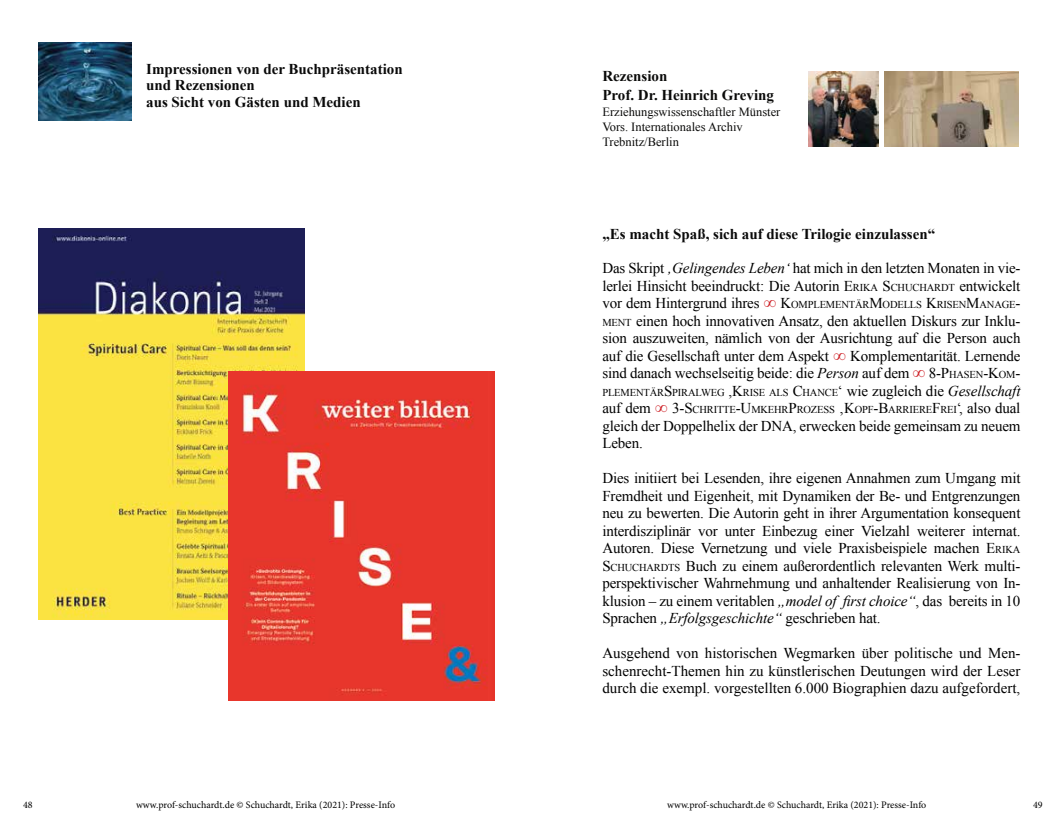
<style>
.page{position:relative;width:1063px;height:815px;background:#fff}
.page>*{position:absolute;margin:0;border:0;box-sizing:border-box;transform-origin:0 0}
.t1{font:15px/17.5px "Times New Roman";letter-spacing:-.01em;color:#000;text-align:justify}
.t2{font:700 15px/16.6px "Times New Roman";color:#0a0a0a}
.t3{font:700 15px/18.8px "Times New Roman";color:#0b0b0a}
.t4{font:12.5px/15px "Times New Roman";color:#0b0b0a}
.t5{font:10.5px/17.5px "Times New Roman";letter-spacing:-.015em;color:#000}
.t6{font:10px "Minion Pro";letter-spacing:-.005em;color:#000}
.s1{font-style:italic}
.s2{font-style:inherit}
.s3{font-size:10.5px}
.s4{font-size:15px}
.s5{font-weight:700;font-size:17.5px;color:#ce2127}
.s6{font-style:italic;font-size:15px}
</style>
<div class="page">
<img style="left:808px;top:72px;width:71px;height:75px">
<img style="left:885px;top:72px;width:134px;height:75px">
<img style="left:39px;top:229px;width:265px;height:391px">
<img style="left:39px;top:43px;width:92px;height:77px">
<img style="left:229px;top:371px;width:265px;height:329px">
<p class="t2" style="left:146px;top:60px;width:258px">Impressionen von der Buchpräsentation und Rezensionen<br>aus Sicht von Gästen und Medien</p>
<p class="t3" style="left:602px;top:66px;width:173px">Rezension<br>Prof. Dr. Heinrich Greving</p>
<p class="t4" style="left:602px;top:104px;width:180px">Erziehungswissenschaftler Münster<br>Vors. Internationales Archiv<br>Trebnitz/Berlin</p>
<p class="t2" style="left:602px;top:226px;width:334px">„Es macht Spaß, sich auf diese Trilogie einzulassen“</p>
<p class="t1" style="left:602px;top:259px;width:420px">Das Skript <span class="s1">‚Gelingendes Leben‘</span> hat mich in den letzten Monaten in vie&shy;lerlei Hinsicht beeindruckt: Die Autorin <span class="s2">E</span><span class="s3">RIKA</span> <span class="s2">S</span><span class="s3">CHUCHARDT</span> entwickelt</p>
<p class="t5" style="left:602px;top:296px;width:420px"><span class="s4">vor dem Hintergrund ihres</span> <span class="s5">∞</span> <span class="s4">K</span>OMPLEMENTÄR<span class="s4">M</span>ODELLS <span class="s4">K</span>RISEN<span class="s4">M</span>ANAGE<span class="s4">-</span></p>
<p class="t1" style="left:602px;top:312px;width:420px"><span class="s3">MENT</span> einen hoch innovativen Ansatz, den aktuellen Diskurs zur Inklu&shy;sion auszuweiten, nämlich von der Ausrichtung auf die Person auch auf die Gesellschaft unter dem Aspekt <span class="s5">∞</span> Komplementarität. Lernende sind danach wechselseitig beide: die <span class="s1">Person</span> auf dem <span class="s5">∞</span> <span class="s2">8-P</span><span class="s3">HASEN</span><span class="s2">-K</span><span class="s3">OM</span><span class="s2">-</span></p>
<p class="t5" style="left:602px;top:383px;width:420px">PLEMENTÄR<span class="s4">S</span>PIRALWEG <span class="s4">,K</span>RISE ALS <span class="s4">C</span>HANCE<span class="s4">‘</span> <span class="s4">wie zugleich die</span> <span class="s6">Gesellschaft </span><span class="s4">auf dem</span> <span class="s5">∞</span> <span class="s4">3-S</span>CHRITTE<span class="s4">-U</span>MKEHR<span class="s4">P</span>ROZESS <span class="s4">‚K</span>OPF<span class="s4">-B</span>ARRIERE<span class="s4">F</span>REI<span class="s4">‘, also dual</span></p>
<p class="t1" style="left:602px;top:417px;width:420px">gleich der Doppelhelix der DNA, erwecken beide gemeinsam zu neuem<br>Leben.</p>
<p class="t1" style="left:602px;top:469px;width:420px">Dies initiiert bei Lesenden, ihre eigenen Annahmen zum Umgang mit Fremdheit und Eigenheit, mit Dynamiken der Be- und Entgrenzungen neu zu bewerten. Die Autorin geht in ihrer Argumentation konsequent interdisziplinär vor unter Einbezug einer Vielzahl weiterer internat.<br>Autoren. Diese Vernetzung und viele Praxisbeispiele machen <span class="s2">E</span><span class="s3">RIKA </span><span class="s2">S</span><span class="s3">CHUCHARDTS</span> Buch zu einem außerordentlich relevanten Werk multi&shy;perspektivischer Wahrnehmung und anhaltender Realisierung von In&shy;klusion – zu einem veritablen <span class="s1">„model of first choice“</span>, das bereits in 10<br>Sprachen <span class="s1">„Erfolgsgeschichte“</span> geschrieben hat.</p>
<p class="t1" style="left:602px;top:644px;width:420px">Ausgehend von historischen Wegmarken über politische und Men&shy;schenrecht-Themen hin zu künstlerischen Deutungen wird der Leser durch die exempl. vorgestellten 6.000 Biographien dazu aufgefordert,</p>
<p class="t6" style="left:23px;top:798px;width:11px">48</p>
<p class="t6" style="left:136px;top:798px;width:261px">www.prof-schuchardt.de © Schuchardt, Erika (2021): Presse-Info</p>
<p class="t6" style="left:667px;top:798px;width:261px">www.prof-schuchardt.de © Schuchardt, Erika (2021): Presse-Info</p>
<p class="t6" style="left:1033px;top:798px;width:11px">49</p>
</div>
